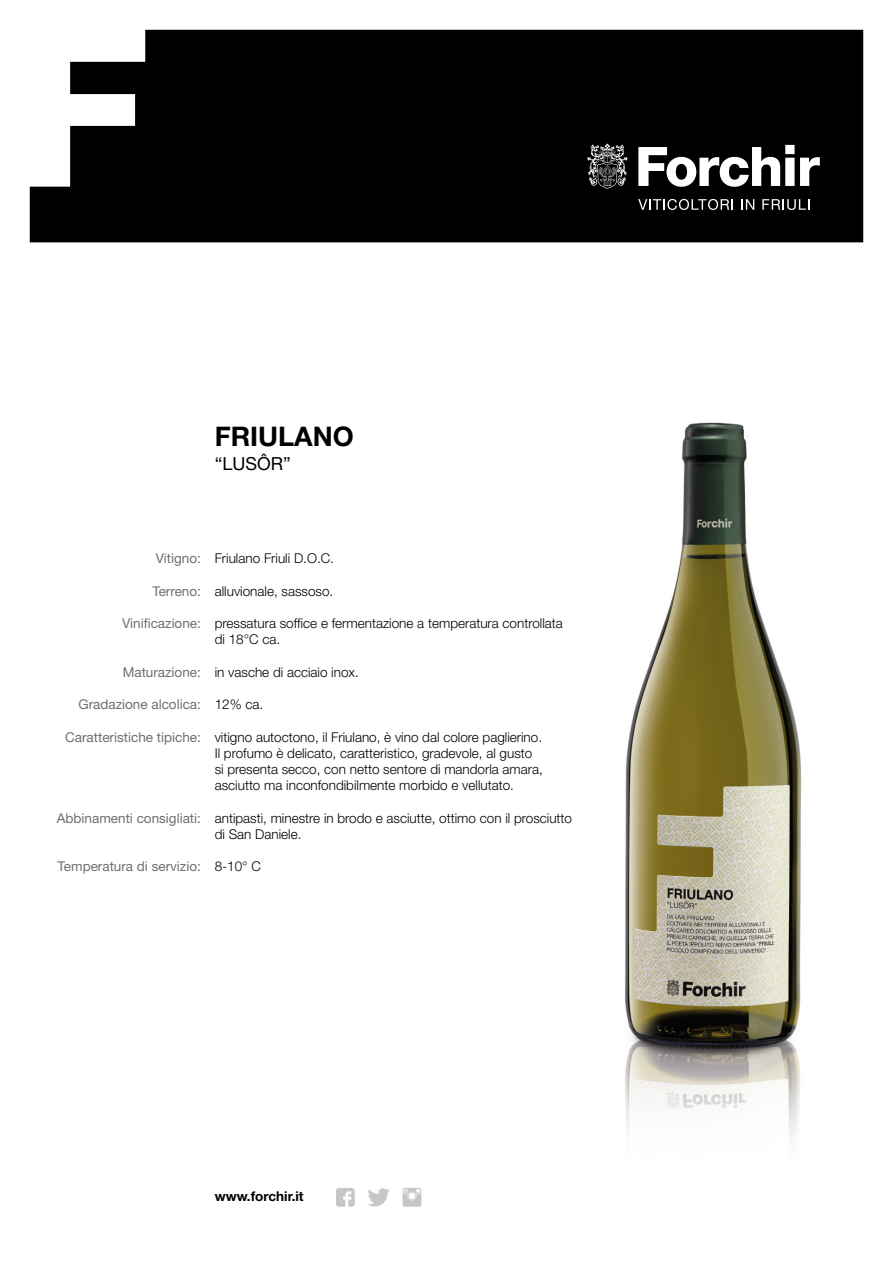
<style>
.page{position:relative;width:893px;height:1263px;background:#fff}
.page>*{position:absolute;margin:0;border:0;box-sizing:border-box;transform-origin:0 0}
.t1{font:700 27px "Helvetica Neue";color:#000}
.t2{font:18px "Helvetica Neue";color:#000}
.t3{font:300 13.5px/16.2px "Helvetica Neue";color:#000}
.t4{font:13.5px "Helvetica Neue";color:#706f6f}
.t5{font:700 13.5px "Helvetica Neue";color:#000}
</style>
<div class="page">
<img style="left:625px;top:422px;width:177px;height:716px">
<svg style="left:403px;top:1188px;width:18px;height:19px"></svg>
<svg style="left:336px;top:1188px;width:19px;height:19px"></svg>
<svg style="left:368px;top:1188px;width:22px;height:18px"></svg>
<div style="left:30px;top:30px;width:833px;height:212px;background:#000"></div>
<svg style="left:638px;top:145px;width:156px;height:42px"></svg>
<svg style="left:800px;top:157px;width:20px;height:29px"></svg>
<svg style="left:587px;top:144px;width:40px;height:45px;background:#4c4c4c"></svg>
<svg style="left:638px;top:199px;width:95px;height:11px"></svg>
<svg style="left:741px;top:199px;width:13px;height:11px"></svg>
<svg style="left:762px;top:199px;width:47px;height:11px"></svg>
<h1 class="t1" style="left:215px;top:420px;width:140px">FRIULANO</h1>
<h2 class="t2" style="left:215px;top:453px;width:78px">“LUSÔR”</h2>
<p class="t4" style="left:156px;top:551px;width:47px">Vitigno:</p>
<p class="t4" style="left:152px;top:583px;width:50px">Terreno:</p>
<p class="t4" style="left:122px;top:615px;width:80px">Vinificazione:</p>
<p class="t4" style="left:123px;top:664px;width:80px">Maturazione:</p>
<p class="t4" style="left:78px;top:696px;width:124px">Gradazione alcolica:</p>
<p class="t4" style="left:65px;top:729px;width:137px">Caratteristiche tipiche:</p>
<p class="t4" style="left:57px;top:810px;width:146px">Abbinamenti consigliati:</p>
<p class="t4" style="left:58px;top:858px;width:145px">Temperatura di servizio:</p>
<p class="t3" style="left:215px;top:550px;width:121px">Friulano Friuli D.O.C.</p>
<p class="t3" style="left:215px;top:583px;width:120px">alluvionale, sassoso.</p>
<p class="t3" style="left:215px;top:615px;width:350px">pressatura soffice e fermentazione a temperatura controllata di 18°C ca.</p>
<p class="t3" style="left:215px;top:664px;width:146px">in vasche di acciaio inox.</p>
<p class="t3" style="left:215px;top:696px;width:50px">12% ca.</p>
<p class="t3" style="left:215px;top:728px;width:330px">vitigno autoctono, il Friulano, è vino dal colore paglierino.<br>Il profumo è delicato, caratteristico, gradevole, al gusto si presenta secco, con netto sentore di mandorla amara, asciutto ma inconfondibilmente morbido e vellutato.</p>
<p class="t3" style="left:215px;top:809px;width:359px">antipasti, minestre in brodo e asciutte, ottimo con il prosciutto di San Daniele.</p>
<p class="t3" style="left:215px;top:858px;width:48px">8-10° C</p>
<p class="t5" style="left:215px;top:1188px;width:90px">www.forchir.it</p>
</div>
